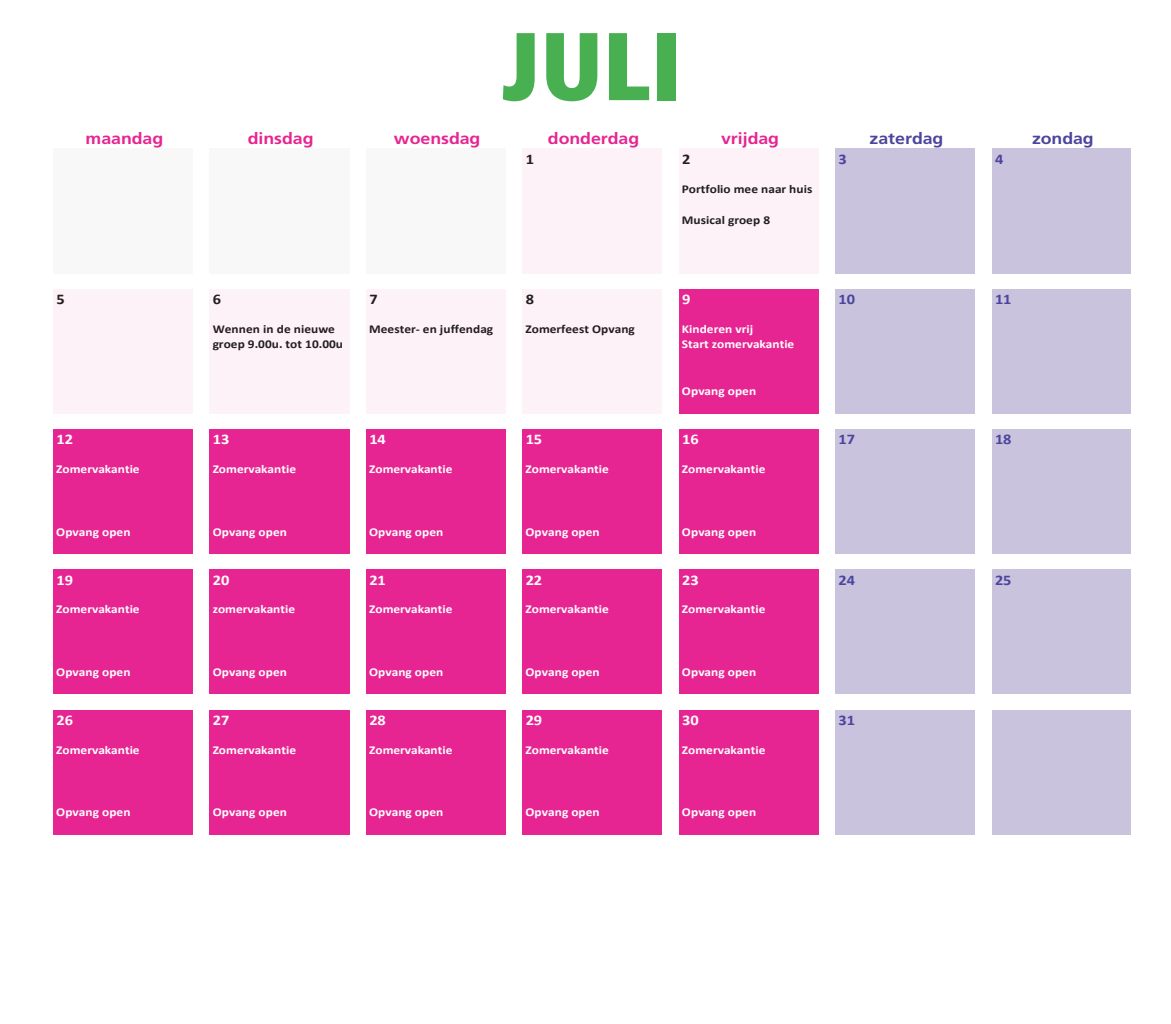
<style>
.page{position:relative;width:1171px;height:1024px;background:#fff}
.page>*{position:absolute;margin:0;border:0;box-sizing:border-box;transform-origin:0 0}
.t1{font:900 condensed 96px "Frutiger LT";color:#49b052}
.t2{font:700 16px "Frutiger LT Std";letter-spacing:-.005em;color:#e72592;scale:1.11 1}
.t3{font:700 16px "Frutiger LT Std";letter-spacing:-.005em;color:#4c459d;scale:1.11 1}
.t4{font:700 14.8px "Calibri";letter-spacing:-.005em;color:#fff;scale:1.11 1}
.t5{font:700 14.8px "Calibri";letter-spacing:-.005em;color:#4c459d;scale:1.11 1}
.t6{font:700 14.8px "Calibri";color:#231f20;scale:1.11 1}
.t7{font:700 12px/15.4px "Calibri";color:#fff;scale:1.11 1}
.t8{font:700 12px/15.4px "Calibri";letter-spacing:.005em;color:#231f20;scale:1.11 1}
</style>
<div class="page">
<div style="left:53px;top:149px;width:140px;height:125px;background:#f8f8f9"></div>
<div style="left:210px;top:149px;width:140px;height:125px;background:#f8f8f9"></div>
<div style="left:366px;top:149px;width:140px;height:125px;background:#f8f8f9"></div>
<div style="left:522px;top:149px;width:140px;height:125px;background:#fdf2f7"></div>
<div style="left:679px;top:149px;width:140px;height:125px;background:#fdf2f7"></div>
<div style="left:835px;top:149px;width:140px;height:125px;background:#c9c3de"></div>
<div style="left:992px;top:149px;width:140px;height:125px;background:#c9c3de"></div>
<div style="left:1131px;top:149px;width:39px;height:125px;background:#fff"></div>
<div style="left:53px;top:289px;width:140px;height:125px;background:#fdf2f7"></div>
<div style="left:210px;top:289px;width:140px;height:125px;background:#fdf2f7"></div>
<div style="left:366px;top:289px;width:140px;height:125px;background:#fdf2f7"></div>
<div style="left:522px;top:289px;width:140px;height:125px;background:#fdf2f7"></div>
<div style="left:679px;top:289px;width:140px;height:125px;background:#e72592"></div>
<div style="left:835px;top:289px;width:140px;height:125px;background:#c9c3de"></div>
<div style="left:992px;top:289px;width:140px;height:125px;background:#c9c3de"></div>
<div style="left:1131px;top:289px;width:39px;height:125px;background:#fff"></div>
<div style="left:53px;top:429px;width:140px;height:125px;background:#e72592"></div>
<div style="left:210px;top:429px;width:140px;height:125px;background:#e72592"></div>
<div style="left:366px;top:429px;width:140px;height:125px;background:#e72592"></div>
<div style="left:522px;top:429px;width:140px;height:125px;background:#e72592"></div>
<div style="left:679px;top:429px;width:140px;height:125px;background:#e72592"></div>
<div style="left:835px;top:429px;width:140px;height:125px;background:#c9c3de"></div>
<div style="left:992px;top:429px;width:140px;height:125px;background:#c9c3de"></div>
<div style="left:1131px;top:429px;width:39px;height:125px;background:#fff"></div>
<div style="left:53px;top:570px;width:140px;height:125px;background:#e72592"></div>
<div style="left:210px;top:570px;width:140px;height:125px;background:#e72592"></div>
<div style="left:366px;top:570px;width:140px;height:125px;background:#e72592"></div>
<div style="left:522px;top:570px;width:140px;height:125px;background:#e72592"></div>
<div style="left:679px;top:570px;width:140px;height:125px;background:#e72592"></div>
<div style="left:835px;top:570px;width:140px;height:125px;background:#c9c3de"></div>
<div style="left:992px;top:570px;width:140px;height:125px;background:#c9c3de"></div>
<div style="left:1131px;top:570px;width:39px;height:125px;background:#fff"></div>
<div style="left:53px;top:710px;width:140px;height:125px;background:#e72592"></div>
<div style="left:210px;top:710px;width:140px;height:125px;background:#e72592"></div>
<div style="left:366px;top:710px;width:140px;height:125px;background:#e72592"></div>
<div style="left:522px;top:710px;width:140px;height:125px;background:#e72592"></div>
<div style="left:679px;top:710px;width:140px;height:125px;background:#e72592"></div>
<div style="left:835px;top:710px;width:140px;height:125px;background:#c9c3de"></div>
<div style="left:992px;top:710px;width:140px;height:125px;background:#c9c3de"></div>
<div style="left:1131px;top:710px;width:39px;height:125px;background:#fff"></div>
<h1 class="t1" style="left:501px;top:8px;width:181px">JULI</h1>
<h2 class="t2" style="left:85px;top:129px;width:72px">maandag</h2>
<h2 class="t2" style="left:248px;top:129px;width:61px">dinsdag</h2>
<h2 class="t2" style="left:394px;top:129px;width:79px">woensdag</h2>
<h2 class="t2" style="left:548px;top:129px;width:84px">donderdag</h2>
<h2 class="t2" style="left:721px;top:129px;width:54px">vrijdag</h2>
<h2 class="t3" style="left:869px;top:129px;width:68px">zaterdag</h2>
<h2 class="t3" style="left:1032px;top:129px;width:57px">zondag</h2>
<p class="t6" style="left:526px;top:148px;width:9px">1</p>
<p class="t6" style="left:682px;top:148px;width:9px">2</p>
<p class="t5" style="left:838px;top:148px;width:9px">3</p>
<p class="t5" style="left:995px;top:148px;width:9px">4</p>
<p class="t8" style="left:682px;top:181px;width:119px">Portfolio mee naar huis</p>
<p class="t8" style="left:682px;top:212px;width:81px">Musical groep 8</p>
<p class="t6" style="left:56px;top:289px;width:9px">5</p>
<p class="t6" style="left:213px;top:289px;width:9px">6</p>
<p class="t6" style="left:369px;top:289px;width:9px">7</p>
<p class="t6" style="left:526px;top:289px;width:9px">8</p>
<p class="t4" style="left:682px;top:289px;width:9px">9</p>
<p class="t5" style="left:838px;top:289px;width:16px">10</p>
<p class="t5" style="left:995px;top:289px;width:16px">11</p>
<p class="t8" style="left:213px;top:321px;width:119px">Wennen in de nieuwe groep 9.00u. tot 10.00u</p>
<p class="t8" style="left:369px;top:321px;width:113px">Meester- en juffendag</p>
<p class="t8" style="left:525px;top:321px;width:100px">Zomerfeest Opvang</p>
<p class="t7" style="left:682px;top:321px;width:103px">Kinderen vrij<br>Start zomervakantie</p>
<p class="t7" style="left:682px;top:383px;width:68px">Opvang open</p>
<p class="t4" style="left:56px;top:429px;width:16px">12</p>
<p class="t4" style="left:213px;top:429px;width:16px">13</p>
<p class="t4" style="left:369px;top:429px;width:16px">14</p>
<p class="t4" style="left:526px;top:429px;width:16px">15</p>
<p class="t4" style="left:682px;top:429px;width:16px">16</p>
<p class="t5" style="left:838px;top:429px;width:16px">17</p>
<p class="t5" style="left:995px;top:429px;width:16px">18</p>
<p class="t7" style="left:56px;top:461px;width:77px">Zomervakantie</p>
<p class="t7" style="left:213px;top:461px;width:77px">Zomervakantie</p>
<p class="t7" style="left:369px;top:461px;width:77px">Zomervakantie</p>
<p class="t7" style="left:525px;top:461px;width:77px">Zomervakantie</p>
<p class="t7" style="left:682px;top:461px;width:77px">Zomervakantie</p>
<p class="t7" style="left:56px;top:524px;width:68px">Opvang open</p>
<p class="t7" style="left:213px;top:524px;width:68px">Opvang open</p>
<p class="t7" style="left:369px;top:524px;width:68px">Opvang open</p>
<p class="t7" style="left:525px;top:524px;width:68px">Opvang open</p>
<p class="t7" style="left:682px;top:524px;width:68px">Opvang open</p>
<p class="t4" style="left:56px;top:569px;width:16px">19</p>
<p class="t4" style="left:213px;top:569px;width:16px">20</p>
<p class="t4" style="left:369px;top:569px;width:16px">21</p>
<p class="t4" style="left:526px;top:569px;width:16px">22</p>
<p class="t4" style="left:682px;top:569px;width:16px">23</p>
<p class="t5" style="left:838px;top:569px;width:16px">24</p>
<p class="t5" style="left:995px;top:569px;width:16px">25</p>
<p class="t7" style="left:56px;top:601px;width:77px">Zomervakantie</p>
<p class="t7" style="left:213px;top:601px;width:76px">zomervakantie</p>
<p class="t7" style="left:369px;top:601px;width:77px">Zomervakantie</p>
<p class="t7" style="left:525px;top:601px;width:77px">Zomervakantie</p>
<p class="t7" style="left:682px;top:601px;width:77px">Zomervakantie</p>
<p class="t7" style="left:56px;top:664px;width:68px">Opvang open</p>
<p class="t7" style="left:213px;top:664px;width:68px">Opvang open</p>
<p class="t7" style="left:369px;top:664px;width:68px">Opvang open</p>
<p class="t7" style="left:525px;top:664px;width:68px">Opvang open</p>
<p class="t7" style="left:682px;top:664px;width:68px">Opvang open</p>
<p class="t4" style="left:56px;top:709px;width:16px">26</p>
<p class="t4" style="left:213px;top:709px;width:16px">27</p>
<p class="t4" style="left:369px;top:709px;width:16px">28</p>
<p class="t4" style="left:526px;top:709px;width:16px">29</p>
<p class="t4" style="left:682px;top:709px;width:16px">30</p>
<p class="t5" style="left:838px;top:709px;width:16px">31</p>
<p class="t7" style="left:56px;top:742px;width:77px">Zomervakantie</p>
<p class="t7" style="left:213px;top:742px;width:77px">Zomervakantie</p>
<p class="t7" style="left:369px;top:742px;width:77px">Zomervakantie</p>
<p class="t7" style="left:525px;top:742px;width:77px">Zomervakantie</p>
<p class="t7" style="left:682px;top:742px;width:77px">Zomervakantie</p>
<p class="t7" style="left:56px;top:804px;width:68px">Opvang open</p>
<p class="t7" style="left:213px;top:804px;width:68px">Opvang open</p>
<p class="t7" style="left:369px;top:804px;width:68px">Opvang open</p>
<p class="t7" style="left:525px;top:804px;width:68px">Opvang open</p>
<p class="t7" style="left:682px;top:804px;width:68px">Opvang open</p>
</div>
